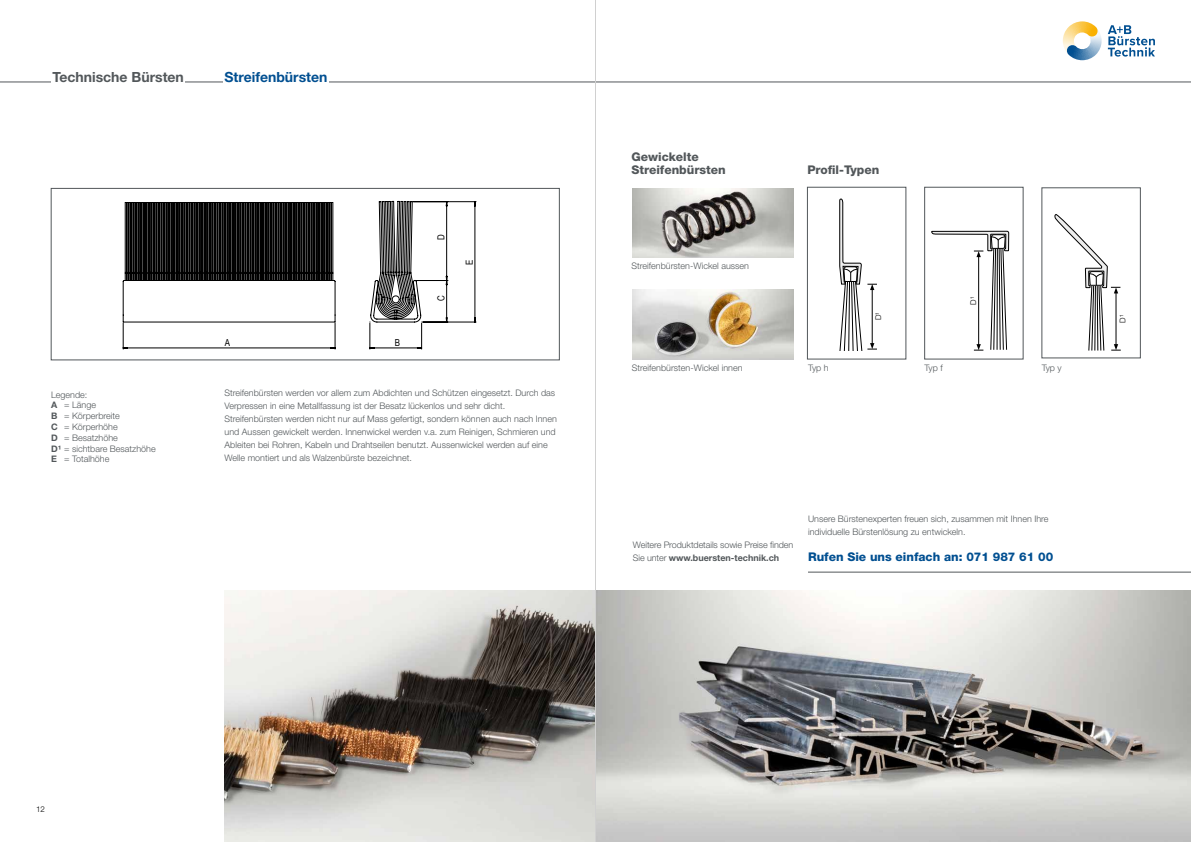
<style>
.page{position:relative;width:1191px;height:842px;background:#fff}
.page>*{position:absolute;margin:0;border:0;box-sizing:border-box;transform-origin:0 0}
.t1{font:700 14px "Helvetica Neue LT Std";color:#52575a}
.t2{font:700 14px "Helvetica Neue LT Std";color:#004f91}
.t3{font:800 12px/13px "Helvetica Neue LT Std";color:#52575a}
.t4{font:800 12px "Helvetica Neue LT Std";color:#004f91}
.t5{font:9.7px "Arial Narrow";color:#000}
.t6{font:300 9px/13px "Helvetica Neue LT Std";color:#52575a}
.t7{font:300 8px "Helvetica Neue LT Std";color:#000}
.s1{font-weight:700}
</style>
<div class="page">
<hr style="left:0;top:82px;width:1191px;height:1px;background:#52575a">
<div style="left:224px;top:72px;width:105px;height:23px;background:#fff"></div>
<div style="left:51px;top:60px;width:134px;height:35px;background:#fff"></div>
<img style="left:224px;top:591px;width:967px;height:251px">
<div style="left:51px;top:188px;width:508px;height:172px;border:1px solid #52575a"></div>
<div style="left:924px;top:187px;width:99px;height:172px;border:1px solid #52575a"></div>
<div style="left:807px;top:187px;width:99px;height:172px;border:1px solid #52575a"></div>
<img style="left:632px;top:188px;width:161px;height:70px">
<img style="left:632px;top:289px;width:161px;height:70px">
<svg style="left:369px;top:201px;width:107px;height:148px"></svg>
<svg style="left:122px;top:202px;width:214px;height:147px"></svg>
<svg style="left:931px;top:231px;width:78px;height:120px"></svg>
<svg style="left:1054px;top:214px;width:66px;height:137px"></svg>
<svg style="left:839px;top:199px;width:38px;height:151px"></svg>
<svg style="left:1063px;top:21px;width:92px;height:39px"></svg>
<hr style="left:808px;top:572px;width:383px;height:1px;background:#52575a">
<hr style="left:595px;top:0;width:1px;height:842px;background:#d0d0d0">
<h1 class="t1" style="left:52px;top:68px;width:133px">Technische Bürsten</h1>
<h1 class="t2" style="left:224px;top:68px;width:104px">Streifenbürsten</h1>
<p class="t5" style="left:225px;top:335px;width:7px">A</p>
<p class="t5" style="left:395px;top:335px;width:7px">B</p>
<p class="t5" style="left:434px;top:240px;width:7px;rotate:-90deg">D</p>
<p class="t5" style="left:434px;top:301px;width:7px;rotate:-90deg">C</p>
<p class="t5" style="left:462px;top:265px;width:7px;rotate:-90deg">E</p>
<p class="t6" style="left:51px;top:389px;width:106px;line-height:10.8px">Legende:<br><span class="s1">A</span> = Länge<br><span class="s1">B</span> = Körperbreite<br><span class="s1">C</span> = Körperhöhe<br><span class="s1">D</span> = Besatzhöhe<br><span class="s1">D1</span> = sichtbare Besatzhöhe<br><span class="s1">E</span> = Totalhöhe</p>
<p class="t6" style="left:224px;top:387px;width:334px">Streifenbürsten werden vor allem zum Abdichten und Schützen eingesetzt. Durch das Verpressen in eine Metallfassung ist der Besatz lückenlos und sehr dicht.<br>Streifenbürsten werden nicht nur auf Mass gefertigt, sondern können auch nach Innen und Aussen gewickelt werden. Innenwickel werden v.a. zum Reinigen, Schmieren und Ableiten bei Rohren, Kabeln und Drahtseilen benutzt. Aussenwickel werden auf eine Welle montiert und als Walzenbürste bezeichnet.</p>
<h2 class="t3" style="left:631px;top:150px;width:96px">Gewickelte<br>Streifenbürsten</h2>
<p class="t6" style="left:631px;top:259px;width:119px">Streifenbürsten-Wickel aussen</p>
<p class="t6" style="left:632px;top:361px;width:112px">Streifenbürsten-Wickel innen</p>
<h2 class="t3" style="left:807px;top:164px;width:74px">Profil-Typen</h2>
<p class="t7" style="left:873px;top:320px;width:10px;rotate:-90deg">D1</p>
<p class="t7" style="left:968px;top:305px;width:10px;rotate:-90deg">D1</p>
<p class="t6" style="left:808px;top:361px;width:22px">Typ h</p>
<p class="t6" style="left:924px;top:361px;width:20px">Typ f</p>
<p class="t6" style="left:1041px;top:361px;width:22px">Typ y</p>
<p class="t6" style="left:633px;top:538px;width:162px">Weitere Produktdetails sowie Preise finden<br>Sie unter <span class="s1">www.buersten-technik.ch</span></p>
<p class="t6" style="left:808px;top:512px;width:242px">Unsere Bürstenexperten freuen sich, zusammen mit Ihnen Ihre individuelle Bürstenlösung zu entwickeln.</p>
<h2 class="t4" style="left:808px;top:550px;width:247px">Rufen Sie uns einfach an: 071 987 61 00</h2>
<p class="t7" style="left:1117px;top:323px;width:10px;rotate:-90deg">D1</p>
<p class="t7" style="left:36px;top:804px;width:10px">12</p>
</div>
